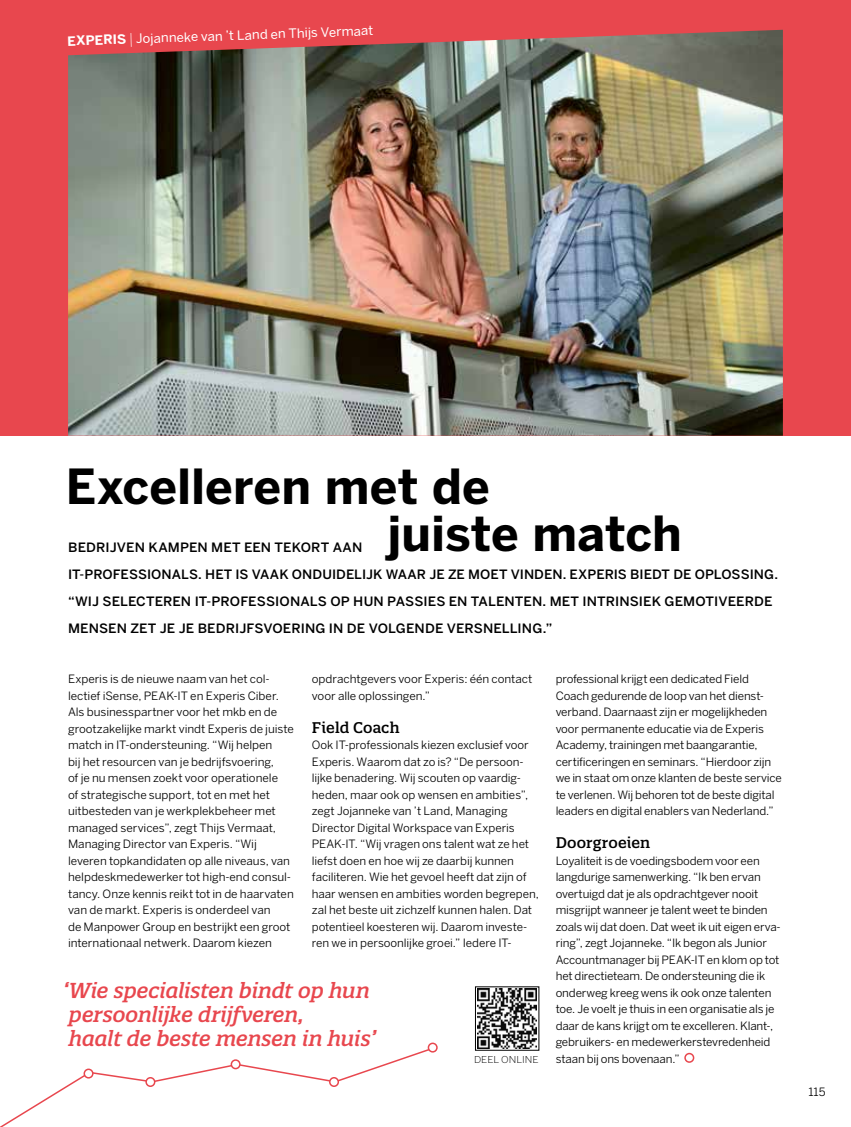
<style>
.page{position:relative;width:851px;height:1127px;background:#fff}
.page>*{position:absolute;margin:0;border:0;box-sizing:border-box;transform-origin:0 0}
.t1{font:700 48px/46.5px "Benton Sans";color:#000}
.t2{font:italic 500 21px/24px "Quatro Slab";letter-spacing:-.005em;color:#e8474e}
.t3{font:500 15px "Quatro Slab";letter-spacing:.01em;color:#000}
.t4{font:500 12.9px/27px "Benton Sans";letter-spacing:.005em;color:#000;scale:1.05 1}
.t5{font:12.9px "Benton Sans";color:#fff}
.t6{font:11.4px/16.5px "Benton Sans";letter-spacing:-.01em;color:#000}
.t7{font:300 9.45px "Benton Sans";color:#000;scale:1.09 1}
.s1{font-weight:700}
.s2{font-weight:300;font-size:14.7px}
</style>
<div class="page">
<img style="left:477px;top:989px;width:60px;height:59px">
<div style="left:475px;top:986px;width:64px;height:64px;border:1px solid #000"></div>
<div style="left:684px;top:1053px;width:10px;height:10px;border:2px solid #e8474e;border-radius:50%"></div>
<div style="left:0;top:0;width:850px;height:436px;background:#e8474e"></div>
<img style="left:68px;top:30px;width:714px;height:406px">
<svg style="left:0;top:1049px;width:434px;height:78px"></svg>
<div style="left:84px;top:1069px;width:9px;height:9px;background:#fff;border-radius:50%"></div>
<div style="left:83px;top:1068px;width:10px;height:10px;border:2px solid #e8474e;border-radius:50%"></div>
<div style="left:146px;top:1078px;width:9px;height:8px;background:#fff;border-radius:50%"></div>
<div style="left:145px;top:1077px;width:10px;height:10px;border:2px solid #e8474e;border-radius:50%"></div>
<div style="left:231px;top:1060px;width:9px;height:8px;background:#fff;border-radius:50%"></div>
<div style="left:230px;top:1059px;width:10px;height:10px;border:2px solid #e8474e;border-radius:50%"></div>
<div style="left:330px;top:1078px;width:8px;height:8px;background:#fff;border-radius:50%"></div>
<div style="left:329px;top:1077px;width:10px;height:10px;border:2px solid #e8474e;border-radius:50%"></div>
<div style="left:427px;top:1042px;width:10px;height:10px;border:2px solid #e8474e;border-radius:50%"></div>
<p class="t5" style="left:67px;top:33px;width:308px;rotate:-2deg"><span class="s1">EXPERIS</span> <span class="s2">|</span> Jojanneke van ’t Land en Thijs Vermaat</p>
<h1 class="t1" style="left:387px;top:463px;width:296px;text-indent:-321px">Excelleren met de<br>juiste match</h1>
<p class="t4" style="left:68px;top:533px;width:677px">BEDRIJVEN KAMPEN MET EEN TEKORT AAN<br>IT-PROFESSIONALS. HET IS VAAK ONDUIDELIJK WAAR JE ZE MOET VINDEN. EXPERIS BIEDT DE OPLOSSING. “WIJ SELECTEREN IT-PROFESSIONALS OP HUN PASSIES EN TALENTEN. MET INTRINSIEK GEMOTIVEERDE MENSEN ZET JE JE BEDRIJFSVOERING IN DE VOLGENDE VERSNELLING.”</p>
<p class="t6" style="left:68px;top:671px;width:227px">Experis is de nieuwe naam van het col&shy;lectief iSense, PEAK-IT en Experis Ciber.<br>Als businesspartner voor het mkb en de grootzakelijke markt vindt Experis de juiste match in IT-ondersteuning. “Wij helpen<br>bij het resourcen van je bedrijfsvoering,<br>of je nu mensen zoekt voor operationele<br>of strategische support, tot en met het uitbesteden van je werkplekbeheer met managed services”, zegt Thijs Vermaat, Managing Director van Experis. “Wij leveren topkandidaten op alle niveaus, van helpdeskmedewerker tot high-end consul&shy;tancy. Onze kennis reikt tot in de haarvaten van de markt. Experis is onderdeel van<br>de Manpower Group en bestrijkt een groot internationaal netwerk. Daarom kiezen</p>
<p class="t6" style="left:312px;top:671px;width:222px">opdrachtgevers voor Experis: één contact voor alle oplossingen.”</p>
<h3 class="t3" style="left:312px;top:718px;width:89px">Field Coach</h3>
<p class="t6" style="left:312px;top:737px;width:228px">Ook IT-professionals kiezen exclusief voor Experis. Waarom dat zo is? “De persoon&shy;lijke benadering. Wij scouten op vaardig&shy;heden, maar ook op wensen en ambities”, zegt Jojanneke van ’t Land, Managing Director Digital Workspace van Experis PEAK-IT. “Wij vragen ons talent wat ze het liefst doen en hoe wij ze daarbij kunnen faciliteren. Wie het gevoel heeft dat zijn of haar wensen en ambities worden begrepen, zal het beste uit zichzelf kunnen halen. Dat potentieel koesteren wij. Daarom investe&shy;ren we in persoonlijke groei.” Iedere IT-</p>
<h2 class="t2" style="left:63px;top:978px;width:314px">‘Wie specialisten bindt op hun persoonlijke drijfveren,<br>haalt de beste mensen in huis’</h2>
<p class="t7" style="left:474px;top:1054px;width:61px">DEEL ONLINE</p>
<p class="t6" style="left:555px;top:671px;width:227px">professional krijgt een dedicated Field Coach gedurende de loop van het dienst&shy;verband. Daarnaast zijn er mogelijkheden voor permanente educatie via de Experis Academy, trainingen met baangarantie, certificeringen en seminars. “Hierdoor zijn we in staat om onze klanten de beste service te verlenen. Wij behoren tot de beste digital leaders en digital enablers van Nederland.”</p>
<h3 class="t3" style="left:555px;top:833px;width:96px">Doorgroeien</h3>
<p class="t6" style="left:555px;top:852px;width:226px">Loyaliteit is de voedingsbodem voor een langdurige samenwerking. “Ik ben ervan overtuigd dat je als opdrachtgever nooit misgrijpt wanneer je talent weet te binden zoals wij dat doen. Dat weet ik uit eigen erva&shy;ring”, zegt Jojanneke. “Ik begon als Junior Accountmanager bij PEAK-IT en klom op tot het directieteam. De ondersteuning die ik onderweg kreeg wens ik ook onze talenten toe. Je voelt je thuis in een organisatie als je daar de kans krijgt om te excelleren. Klant-, gebruikers- en medewerkerstevredenheid staan bij ons bovenaan.”</p>
<p class="t6" style="left:808px;top:1083px;width:19px">115</p>
</div>
